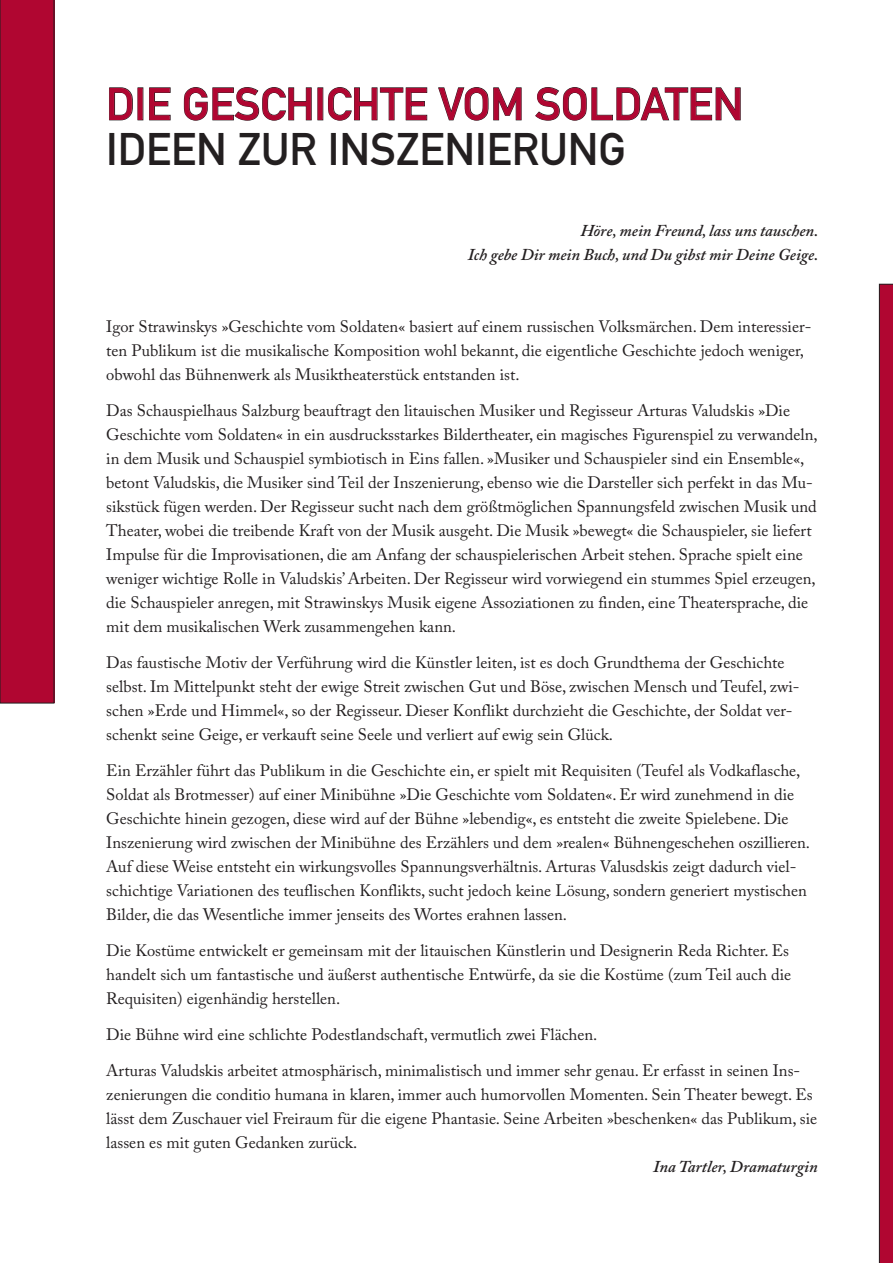
<style>
.page{position:relative;width:893px;height:1263px;background:#fff}
.page>*{position:absolute;margin:0;border:0;box-sizing:border-box;transform-origin:0 0}
.t1{font:45px "DIN Mittelschrift";color:#b00631}
.t2{font:45px "DIN Mittelschrift";color:#231f20}
.t3{font:16.5px/24px "Adobe Caslon Pro";color:#231f20}
.t4{font:italic 600 16.5px/24px "Adobe Caslon Pro";color:#231f20;text-align:right}
</style>
<div class="page">
<svg style="left:879px;top:284px;width:14px;height:979px;background:#a6072f"></svg>
<svg style="left:109px;top:87px;width:24px;height:34px"></svg>
<svg style="left:149px;top:87px;width:22px;height:34px"></svg>
<svg style="left:184px;top:87px;width:128px;height:34px"></svg>
<svg style="left:328px;top:87px;width:99px;height:34px"></svg>
<svg style="left:438px;top:87px;width:84px;height:34px"></svg>
<svg style="left:535px;top:87px;width:206px;height:34px"></svg>
<svg style="left:0;top:0;width:54px;height:703px;background:#a4082f"></svg>
<h1 class="t1" style="left:106px;top:78px;width:639px">DIE GESCHICHTE VOM SOLDATEN</h1>
<h1 class="t2" style="left:106px;top:123px;width:521px">IDEEN ZUR INSZENIERUNG</h1>
<p class="t4" style="left:468px;top:218px;width:352px">Höre, mein Freund, lass uns tauschen.<br>Ich gebe Dir mein Buch, und Du gibst mir Deine Geige.</p>
<p class="t3" style="left:106px;top:314px;width:706px">Igor Strawinskys »Geschichte vom Soldaten« basiert auf einem russischen Volksmärchen. Dem interessier&shy;ten Publikum ist die musikalische Komposition wohl bekannt, die eigentliche Geschichte jedoch weniger, obwohl das Bühnenwerk als Musiktheaterstück entstanden ist.</p>
<p class="t3" style="left:106px;top:398px;width:713px">Das Schauspielhaus Salzburg beauftragt den litauischen Musiker und Regisseur Arturas Valudskis »Die Geschichte vom Soldaten« in ein ausdrucksstarkes Bildertheater, ein magisches Figurenspiel zu verwandeln, in dem Musik und Schauspiel symbiotisch in Eins fallen. »Musiker und Schauspieler sind ein Ensemble«, betont Valudskis, die Musiker sind Teil der Inszenierung, ebenso wie die Darsteller sich perfekt in das Mu&shy;sikstück fügen werden. Der Regisseur sucht nach dem größtmöglichen Spannungsfeld zwischen Musik und Theater, wobei die treibende Kraft von der Musik ausgeht. Die Musik »bewegt« die Schauspieler, sie liefert Impulse für die Improvisationen, die am Anfang der schauspielerischen Arbeit stehen. Sprache spielt eine weniger wichtige Rolle in Valudskis’ Arbeiten. Der Regisseur wird vorwiegend ein stummes Spiel erzeugen, die Schauspieler anregen, mit Strawinskys Musik eigene Assoziationen zu finden, eine Theatersprache, die mit dem musikalischen Werk zusammengehen kann.</p>
<p class="t3" style="left:106px;top:650px;width:695px">Das faustische Motiv der Verführung wird die Künstler leiten, ist es doch Grundthema der Geschichte selbst. Im Mittelpunkt steht der ewige Streit zwischen Gut und Böse, zwischen Mensch und Teufel, zwi&shy;schen »Erde und Himmel«, so der Regisseur. Dieser Konflikt durchzieht die Geschichte, der Soldat ver&shy;schenkt seine Geige, er verkauft seine Seele und verliert auf ewig sein Glück.</p>
<p class="t3" style="left:106px;top:758px;width:705px">Ein Erzähler führt das Publikum in die Geschichte ein, er spielt mit Requisiten (Teufel als Vodkaflasche, Soldat als Brotmesser) auf einer Minibühne »Die Geschichte vom Soldaten«. Er wird zunehmend in die Geschichte hinein gezogen, diese wird auf der Bühne »lebendig«, es entsteht die zweite Spielebene. Die Inszenierung wird zwischen der Minibühne des Erzählers und dem »realen« Bühnengeschehen oszillieren.<br>Auf diese Weise entsteht ein wirkungsvolles Spannungsverhältnis. Arturas Valusdskis zeigt dadurch viel&shy;schichtige Variationen des teuflischen Konflikts, sucht jedoch keine Lösung, sondern generiert mystischen Bilder, die das Wesentliche immer jenseits des Wortes erahnen lassen.</p>
<p class="t3" style="left:106px;top:938px;width:686px">Die Kostüme entwickelt er gemeinsam mit der litauischen Künstlerin und Designerin Reda Richter. Es handelt sich um fantastische und äußerst authentische Entwürfe, da sie die Kostüme (zum Teil auch die<br>Requisiten) eigenhändig herstellen.</p>
<p class="t3" style="left:106px;top:1016px;width:695px;line-height:36px">Die Bühne wird eine schlichte Podestlandschaft, vermutlich zwei Flächen.<br>Arturas Valudskis arbeitet atmosphärisch, minimalistisch und immer sehr genau. Er erfasst in seinen Ins-</p>
<p class="t3" style="left:106px;top:1082px;width:712px">zenierungen die conditio humana in klaren, immer auch humorvollen Momenten. Sein Theater bewegt. Es lässt dem Zuschauer viel Freiraum für die eigene Phantasie. Seine Arbeiten »beschenken« das Publikum, sie lassen es mit guten Gedanken zurück.</p>
<p class="t4" style="left:653px;top:1154px;width:166px">Ina Tartler, Dramaturgin</p>
</div>
